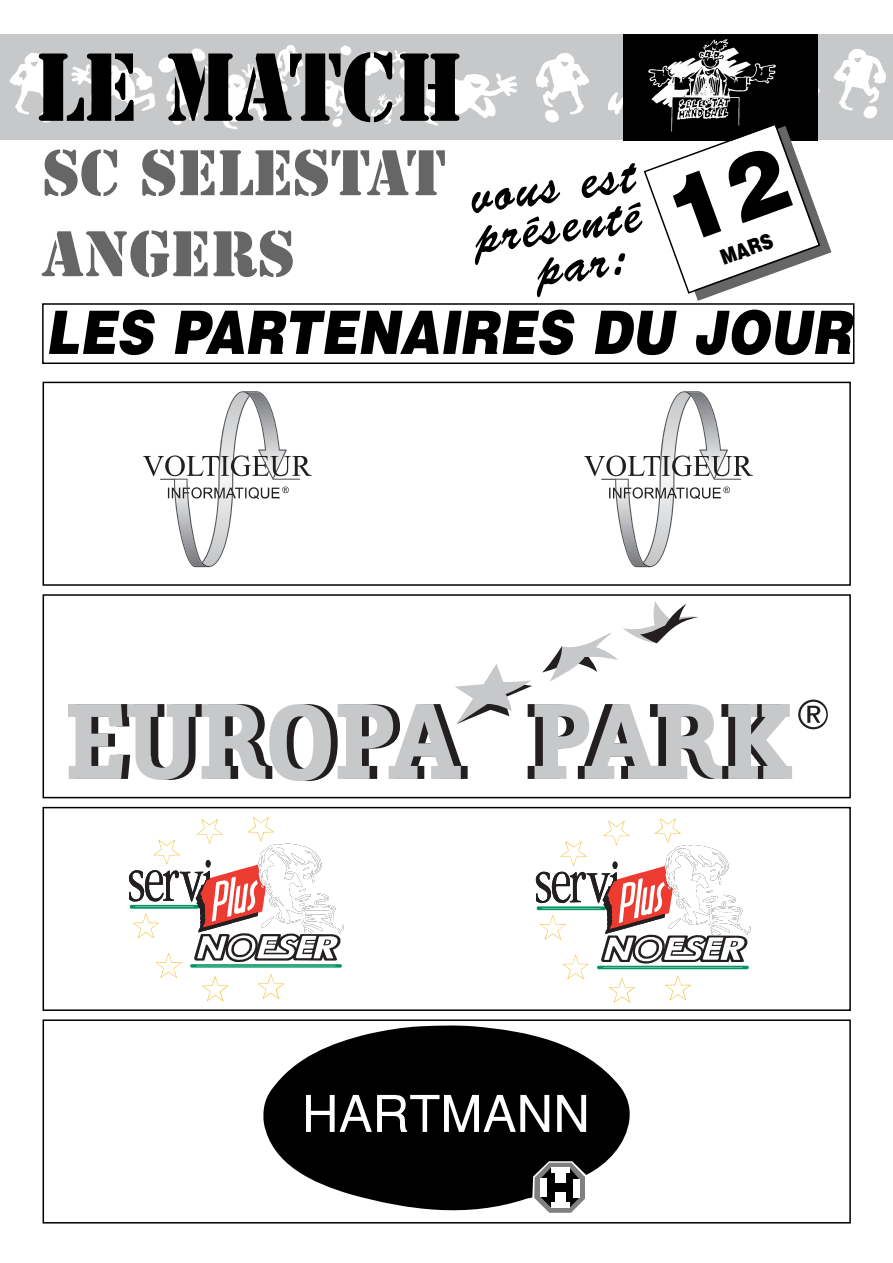
<style>
.page{position:relative;width:893px;height:1263px;background:#fff}
.page>*{position:absolute;margin:0;border:0;box-sizing:border-box;transform-origin:0 0}
.t1{font:90px "Stencil";color:#000;scale:.9 1}
.t2{font:italic 900 60px "Helvetica";color:#000;scale:.85 1}
.t3{font:60px/81px "Stencil";color:#666}
.t4{font:54px "Brush Script";color:#000;scale:.9 1}
.t5{font:900 21px "Helvetica";color:#000;scale:.8 1}
</style>
<div class="page">
<div style="left:1px;top:34px;width:891px;height:105px;background:#c7c8ca"></div>
<img style="left:10px;top:53px;width:53px;height:70px">
<img style="left:833px;top:49px;width:53px;height:70px">
<img style="left:312px;top:80px;width:36px;height:47px">
<img style="left:282px;top:46px;width:21px;height:46px">
<img style="left:172px;top:111px;width:2px;height:13px">
<img style="left:536px;top:53px;width:53px;height:70px">
<img style="left:71px;top:57px;width:103px;height:54px">
<img style="left:340px;top:45px;width:67px;height:34px">
<img style="left:398px;top:64px;width:120px;height:62px">
<img style="left:608px;top:92px;width:15px;height:23px">
<img style="left:817px;top:87px;width:3px;height:35px">
<img style="left:371px;top:91px;width:40px;height:33px">
<img style="left:174px;top:48px;width:108px;height:82px">
<div style="left:623px;top:34px;width:194px;height:106px;background:#000"></div>
<img style="left:648px;top:39px;width:128px;height:83px">
<div style="left:42px;top:303px;width:812px;height:61px;border:2px solid #000"></div>
<svg style="left:143px;top:391px;width:169px;height:176px"></svg>
<div style="left:43px;top:382px;width:807px;height:204px;border:2px solid #000"></div>
<svg style="left:798px;top:700px;width:29px;height:29px"></svg>
<svg style="left:68px;top:601px;width:724px;height:180px"></svg>
<div style="left:43px;top:594px;width:807px;height:204px;border:2px solid #000"></div>
<svg style="left:129px;top:817px;width:215px;height:184px"></svg>
<div style="left:43px;top:807px;width:807px;height:204px;border:2px solid #000"></div>
<svg style="left:263px;top:1025px;width:367px;height:186px;fill:#000"></svg>
<svg style="left:306px;top:1095px;width:243px;height:37px"></svg>
<svg style="left:557px;top:1095px;width:29px;height:37px"></svg>
<svg style="left:534px;top:1163px;width:51px;height:50px"></svg>
<div style="left:540px;top:1179px;width:7px;height:18px;background:#fff"></div>
<div style="left:573px;top:1179px;width:6px;height:19px;background:#fff"></div>
<div style="left:551px;top:1168px;width:18px;height:5px;background:#fff"></div>
<div style="left:555px;top:1173px;width:11px;height:10px;background:#fff"></div>
<div style="left:551px;top:1203px;width:18px;height:5px;background:#fff"></div>
<div style="left:555px;top:1193px;width:11px;height:10px;background:#fff"></div>
<div style="left:43px;top:1019px;width:807px;height:205px;border:2px solid #000"></div>
<svg style="left:584px;top:391px;width:169px;height:176px"></svg>
<svg style="left:536px;top:818px;width:214px;height:185px"></svg>
<svg style="left:642px;top:122px;width:189px;height:179px"></svg>
<h1 class="t1" style="left:36px;top:37px;width:477px">LE MATCH</h1>
<p class="t3" style="left:42px;top:134px;width:405px">SC SELESTAT<br>ANGERS</p>
<p class="t4" style="left:469px;top:181px;width:185px;rotate:-8deg">vous est</p>
<p class="t4" style="left:474px;top:221px;width:186px;rotate:-8deg">présenté</p>
<p class="t5" style="left:718px;top:251px;width:69px;rotate:-20deg">MARS</p>
<p class="t4" style="left:536px;top:253px;width:98px;rotate:-8deg">par:</p>
<p class="t2" style="left:45px;top:311px;width:950px">LES PARTENAIRES DU JOUR</p>
</div>
